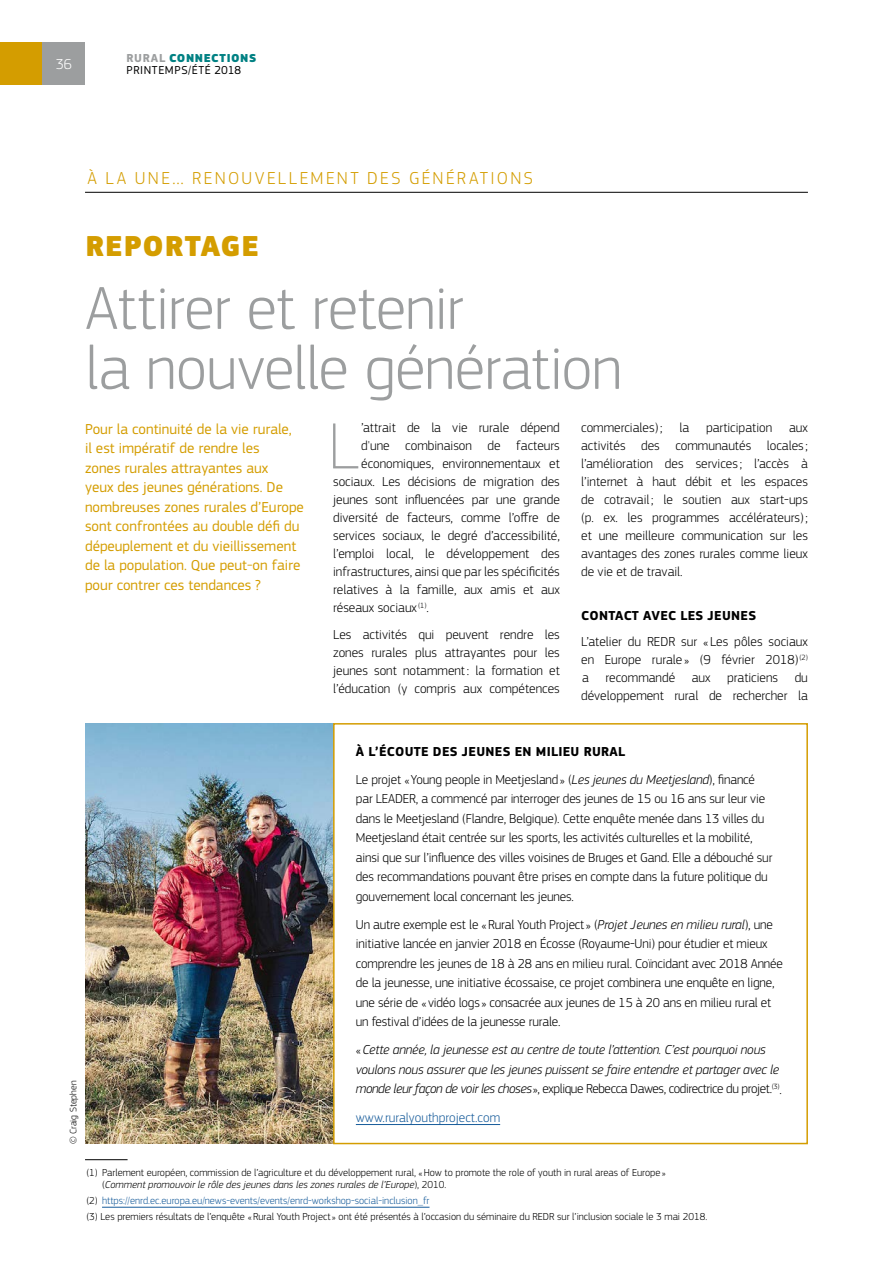
<style>
.page{position:relative;width:893px;height:1263px;background:#fff}
.page>*{position:absolute;margin:0;border:0;box-sizing:border-box;transform-origin:0 0}
.t1{font:100 67.8px "EC Square Sans Pro";color:#9c9e9f}
.t2{font:300 63px/60px "EC Square Sans Pro";letter-spacing:-.015em;color:#9c9e9f}
.t3{font:900 30px "EC Square Sans Pro";letter-spacing:.03em;color:#d49d00}
.t4{font:300 18px "EC Square Sans Pro";letter-spacing:.13em;color:#d49d00}
.t5{font:15px/19.5px "EC Square Sans Pro";color:#d49d00}
.t6{font:300 15px "EC Square Sans Pro";color:#fff}
.t7{font:300 13.5px/18px "EC Square Sans Pro";letter-spacing:-.01em;color:#000;text-align:justify}
.t8{font:italic 300 13.5px/19.5px "EC Square Sans Pro";letter-spacing:-.01em;color:#000}
.t9{font:300 13.5px "EC Square Sans Pro";color:#165b9a}
.t10{font:700 13.5px "EC Square Sans Pro";letter-spacing:.02em;color:#000}
.t11{font:12px/12px "EC Square Sans Pro";letter-spacing:.05em;color:#000}
.t12{font:300 10.5px/12px "EC Square Sans Pro";color:#000}
.t13{font:300 9.75px "EC Square Sans Pro";color:#000}
.s1{font-weight:700;color:#9c9e9f}
.s2{font-weight:900;color:#008183}
.s3{font-weight:700}
.s4{font-style:italic}
.s5{font-style:normal}
.s6{color:#165b9a}
</style>
<div class="page">
<div style="left:0;top:43px;width:43px;height:42px;background:#d49d00"></div>
<hr style="left:85px;top:192px;width:723px;height:1px;background:#000">
<hr style="left:85px;top:1159px;width:43px;height:1px;background:#000">
<hr style="left:102px;top:1207px;width:327px;height:1px;background:#165b9a">
<img style="left:85px;top:723px;width:248px;height:420px">
<hr style="left:356px;top:1124px;width:144px;height:1px;background:#165b9a">
<div style="left:333px;top:723px;width:475px;height:421px;border:2px solid #d49d00"></div>
<div style="left:43px;top:43px;width:42px;height:42px;background:#9c9e9f"></div>
<p class="t6" style="left:56px;top:56px;width:18px">36</p>
<p class="t11" style="left:127px;top:52px;width:131px"><span class="s1">RURAL</span> <span class="s2">CONNECTIONS<br></span>PRINTEMPS/ÉTÉ 2018</p>
<h3 class="t4" style="left:87px;top:167px;width:447px">À LA UNE… RENOUVELLEMENT DES GÉNÉRATIONS</h3>
<h3 class="t3" style="left:85px;top:228px;width:175px">REPORTAGE</h3>
<h2 class="t2" style="left:85px;top:278px;width:538px">Attirer et retenir<br>la nouvelle génération</h2>
<p class="t5" style="left:85px;top:419px;width:220px">Pour la continuité de la vie rurale,<br>il est impératif de rendre les<br>zones rurales attrayantes aux<br>yeux des jeunes générations. De nombreuses zones rurales d’Europe sont confrontées au double défi du dépeuplement et du vieillissement de la population. Que peut-on faire pour contrer ces tendances ?</p>
<h1 class="t1" style="left:328px;top:406px;width:33px">L</h1>
<p class="t7" style="left:361px;top:419px;width:200px">’attrait de la vie rurale dépend</p>
<p class="t7" style="left:361px;top:437px;width:200px">d'une combinaison de facteurs</p>
<p class="t7" style="left:361px;top:455px;width:200px">économiques, environnementaux et</p>
<p class="t7" style="left:333px;top:473px;width:228px">sociaux. Les décisions de migration des</p>
<p class="t7" style="left:333px;top:491px;width:228px">jeunes sont influencées par une grande</p>
<p class="t7" style="left:333px;top:509px;width:228px">diversité de facteurs, comme l’offre de</p>
<p class="t7" style="left:333px;top:527px;width:228px">services sociaux, le degré d’accessibilité,</p>
<p class="t7" style="left:333px;top:545px;width:228px">l’emploi local, le développement des</p>
<p class="t7" style="left:333px;top:563px;width:228px">infrastructures, ainsi que par les spécificités</p>
<p class="t7" style="left:333px;top:581px;width:228px">relatives à la famille, aux amis et aux</p>
<p class="t7" style="left:333px;top:599px;width:97px">réseaux sociaux<sup>(1)</sup>.</p>
<p class="t7" style="left:333px;top:625px;width:228px">Les activités qui peuvent rendre les zones rurales plus attrayantes pour les jeunes sont notamment: la formation et l’éducation (y compris aux compétences</p>
<p class="t7" style="left:581px;top:419px;width:228px">commerciales); la participation aux activités des communautés locales ; l’amélioration des services ; l’accès à l’internet à haut débit et les espaces de cotravail ; le soutien aux start-ups (p. ex. les programmes accélérateurs); et une meilleure communication sur les avantages des zones rurales comme lieux de vie et de travail.</p>
<p class="t10" style="left:581px;top:607px;width:176px">CONTACT AVEC LES JEUNES</p>
<p class="t7" style="left:581px;top:633px;width:228px">L’atelier du REDR sur « Les pôles sociaux en Europe rurale » (9 février 2018)<sup>(2) </sup>a recommandé aux praticiens du développement rural de rechercher la</p>
<p class="t13" style="left:68px;top:1144px;width:65px;rotate:-90deg">© Craig Stephen</p>
<p class="t7" style="left:356px;top:737px;width:401px;line-height:28px"><span class="s3">À L’ÉCOUTE DES JEUNES EN MILIEU RURAL<br></span>Le projet «Young people in Meetjesland» (<span class="s4">Les jeunes du Meetjesland</span>), financé</p>
<p class="t7" style="left:356px;top:789px;width:418px;line-height:19.5px;text-align:left">par LEADER, a commencé par interroger des jeunes de 15 ou 16 ans sur leur vie dans le Meetjesland (Flandre, Belgique). Cette enquête menée dans 13 villes du Meetjesland était centrée sur les sports, les activités culturelles et la mobilité, ainsi que sur l’influence des villes voisines de Bruges et Gand. Elle a débouché sur des recommandations pouvant être prises en compte dans la future politique du gouvernement local concernant les jeunes.</p>
<p class="t7" style="left:356px;top:915px;width:429px;line-height:19.5px;text-align:left">Un autre exemple est le «Rural Youth Project» (<span class="s4">Projet Jeunes en milieu rural</span>), une initiative lancée en janvier 2018 en Écosse (Royaume-Uni) pour étudier et mieux comprendre les jeunes de 18 à 28 ans en milieu rural. Coïncidant avec 2018 Année de la jeunesse, une initiative écossaise, ce projet combinera une enquête en ligne, une série de «vidéo logs » consacrée aux jeunes de 15 à 20 ans en milieu rural et un festival d’idées de la jeunesse rurale.</p>
<p class="t8" style="left:356px;top:1040px;width:428px"><span class="s5">«</span>Cette année, la jeunesse est au centre de toute l’attention. C’est pourquoi nous voulons nous assurer que les jeunes puissent se faire entendre et partager avec le monde leur façon de voir les choses<span class="s5">», explique Rebecca Dawes, codirectrice du projet.</span><sup>(3)</sup><span class="s5">.</span></p>
<p class="t9" style="left:356px;top:1109px;width:146px">www.ruralyouthproject.com</p>
<p class="t12" style="left:102px;top:1166px;width:565px;text-indent:-16px">(1) Parlement européen, commission de l’agriculture et du développement rural, «How to promote the role of youth in rural areas of Europe » (<span class="s4">Comment promouvoir le rôle des jeunes dans les zones rurales de l’Europe</span>), 2010.</p>
<p class="t12" style="left:86px;top:1192px;width:622px;line-height:16.2px">(2) <span class="s6">https://enrd.ec.europa.eu/news-events/events/enrd-workshop-social-inclusion_fr<br></span>(3) Les premiers résultats de l’enquête «Rural Youth Project» ont été présentés à l’occasion du séminaire du REDR sur l’inclusion sociale le 3 mai 2018.</p>
</div>
